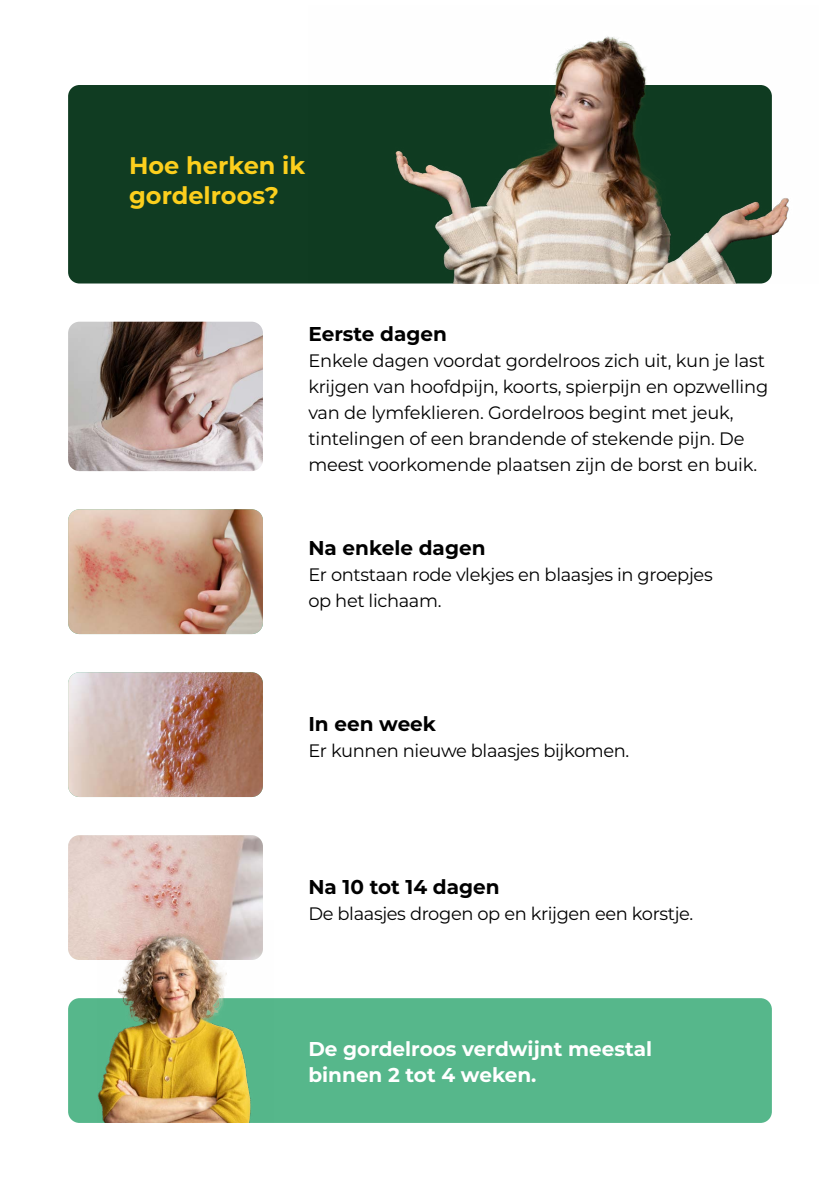
<style>
.page{position:relative;width:840px;height:1191px;background:#fff}
.page>*{position:absolute;margin:0;border:0;box-sizing:border-box;transform-origin:0 0}
.t1{font:700 24px/30px "Montserrat";color:#fccf1d}
.t2{font:700 20px "Montserrat";color:#000}
.t3{font:700 20px/26px "Montserrat";color:#fff}
.t4{font:18px/26px "Montserrat";letter-spacing:-.01em;color:#000}
</style>
<div class="page">
<div style="left:68px;top:998px;width:703px;height:125px;background:#56b78b;border-radius:11px"></div>
<div style="left:68px;top:85px;width:703px;height:198px;background:#103c22;border-radius:11px"></div>
<img style="left:68px;top:322px;width:195px;height:149px">
<img style="left:68px;top:509px;width:195px;height:125px">
<img style="left:68px;top:835px;width:195px;height:125px">
<img style="left:395px;top:36px;width:394px;height:247px">
<img style="left:98px;top:920px;width:176px;height:203px">
<img style="left:68px;top:672px;width:195px;height:125px">
<h1 class="t1" style="left:129px;top:149px;width:178px">Hoe herken ik gordelroos?</h1>
<p class="t2" style="left:308px;top:319px;width:140px">Eerste dagen</p>
<p class="t4" style="left:308px;top:347px;width:461px">Enkele dagen voordat gordelroos zich uit, kun je last krijgen van hoofdpijn, koorts, spierpijn en opzwelling van de lymfeklieren. Gordelroos begint met jeuk, tintelingen of een brandende of stekende pijn. De meest voorkomende plaatsen zijn de borst en buik.</p>
<p class="t2" style="left:308px;top:534px;width:178px">Na enkele dagen</p>
<p class="t4" style="left:308px;top:561px;width:405px">Er ontstaan rode vlekjes en blaasjes in groepjes op het lichaam.</p>
<p class="t2" style="left:308px;top:710px;width:129px">In een week</p>
<p class="t4" style="left:308px;top:737px;width:322px">Er kunnen nieuwe blaasjes bijkomen.</p>
<p class="t2" style="left:308px;top:872px;width:193px">Na 10 tot 14 dagen</p>
<p class="t4" style="left:308px;top:900px;width:386px">De blaasjes drogen op en krijgen een korstje.</p>
<p class="t3" style="left:308px;top:1034px;width:345px">De gordelroos verdwijnt meestal binnen 2 tot 4 weken.</p>
</div>
